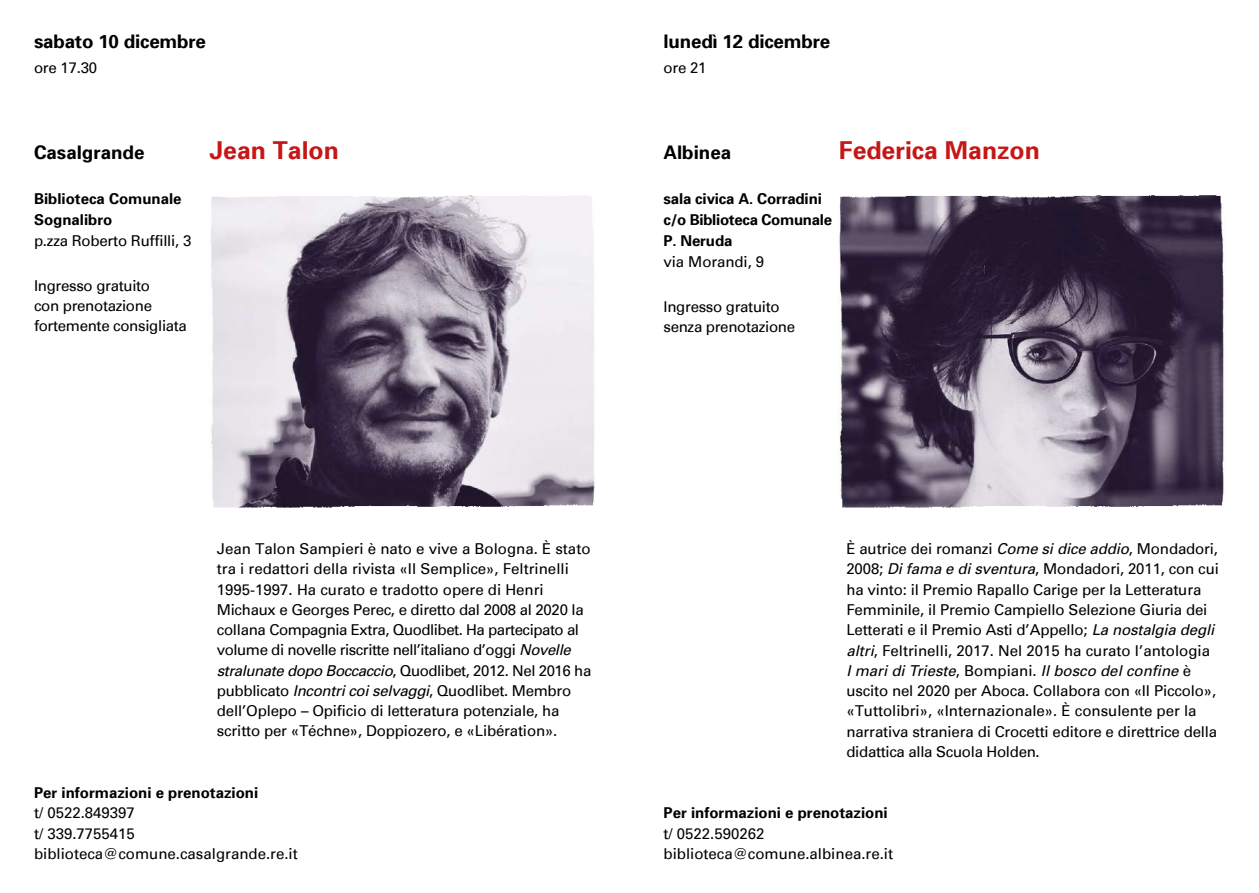
<style>
.page{position:relative;width:1259px;height:893px;background:#fff}
.page>*{position:absolute;margin:0;border:0;box-sizing:border-box;transform-origin:0 0}
.t1{font:700 24.75px "Univers 65";color:#c51718}
.t2{font:700 18.75px "Univers 65";letter-spacing:-.01em;color:#000}
.t3{font:15px/20.2px "Univers";letter-spacing:-.01em;color:#000}
.t4{font:700 15px/21px "Univers 65";color:#000}
.s1{font-style:italic}
</style>
<div class="page">
<img style="left:839px;top:202px;width:385px;height:298px">
<img style="left:842px;top:500px;width:381px;height:8px">
<img style="left:211px;top:202px;width:384px;height:306px">
<img style="left:211px;top:195px;width:380px;height:7px">
<img style="left:840px;top:195px;width:381px;height:7px">
<p class="t2" style="left:34px;top:29px;width:173px">sabato 10 dicembre</p>
<p class="t3" style="left:34px;top:57px;width:65px">ore 17.30</p>
<p class="t2" style="left:663px;top:29px;width:168px">lunedì 12 dicembre</p>
<p class="t3" style="left:663px;top:57px;width:44px">ore 21</p>
<p class="t2" style="left:34px;top:141px;width:112px">Casalgrande</p>
<p class="t4" style="left:34px;top:188px;width:149px">Biblioteca Comunale<br>Sognalibro</p>
<p class="t3" style="left:34px;top:231px;width:159px">p.zza Roberto Ruffilli, 3</p>
<p class="t3" style="left:34px;top:276px;width:154px">Ingresso gratuito<br>con prenotazione fortemente consigliata</p>
<h1 class="t1" style="left:209px;top:134px;width:131px">Jean Talon</h1>
<p class="t2" style="left:663px;top:141px;width:69px">Albinea</p>
<p class="t4" style="left:663px;top:188px;width:170px">sala civica A. Corradini c/o Biblioteca Comunale<br>P. Neruda</p>
<p class="t3" style="left:663px;top:252px;width:102px">via Morandi, 9</p>
<p class="t3" style="left:663px;top:297px;width:133px">Ingresso gratuito senza prenotazione</p>
<h1 class="t1" style="left:839px;top:134px;width:202px">Federica Manzon</h1>
<p class="t3" style="left:217px;top:539px;width:376px">Jean Talon Sampieri è nato e vive a Bologna. È stato tra i redattori della rivista «Il Semplice», Feltrinelli 1995-1997. Ha curato e tradotto opere di Henri Michaux e Georges Perec, e diretto dal 2008 al 2020 la collana Compagnia Extra, Quodlibet. Ha partecipato al volume di novelle riscritte nell’italiano d’oggi <span class="s1">Novelle stralunate dopo Boccaccio</span>, Quodlibet, 2012. Nel 2016 ha pubblicato <span class="s1">Incontri coi selvaggi</span>, Quodlibet. Membro dell’Oplepo – Opificio di letteratura potenziale, ha scritto per «Téchne», Doppiozero, e «Libération».</p>
<p class="t4" style="left:34px;top:782px;width:226px">Per informazioni e prenotazioni</p>
<p class="t3" style="left:34px;top:803px;width:265px">t/ 0522.849397<br>t/ 339.7755415 biblioteca@comune.casalgrande.re.it</p>
<p class="t3" style="left:846px;top:539px;width:374px">È autrice dei romanzi <span class="s1">Come si dice addio</span>, Mondadori, 2008; <span class="s1">Di fama e di sventura</span>, Mondadori, 2011, con cui ha vinto: il Premio Rapallo Carige per la Letteratura Femminile, il Premio Campiello Selezione Giuria dei Letterati e il Premio Asti d’Appello; <span class="s1">La nostalgia degli altri</span>, Feltrinelli, 2017. Nel 2015 ha curato l’antologia<br><span class="s1">I mari di Trieste</span>, Bompiani. <span class="s1">Il bosco del confine</span> è uscito nel 2020 per Aboca. Collabora con «Il Piccolo», «Tuttolibri», «Internazionale». È consulente per la narrativa straniera di Crocetti editore e direttrice della didattica alla Scuola Holden.</p>
<p class="t4" style="left:663px;top:802px;width:226px">Per informazioni e prenotazioni</p>
<p class="t3" style="left:663px;top:823px;width:231px">t/ 0522.590262 biblioteca@comune.albinea.re.it</p>
</div>
